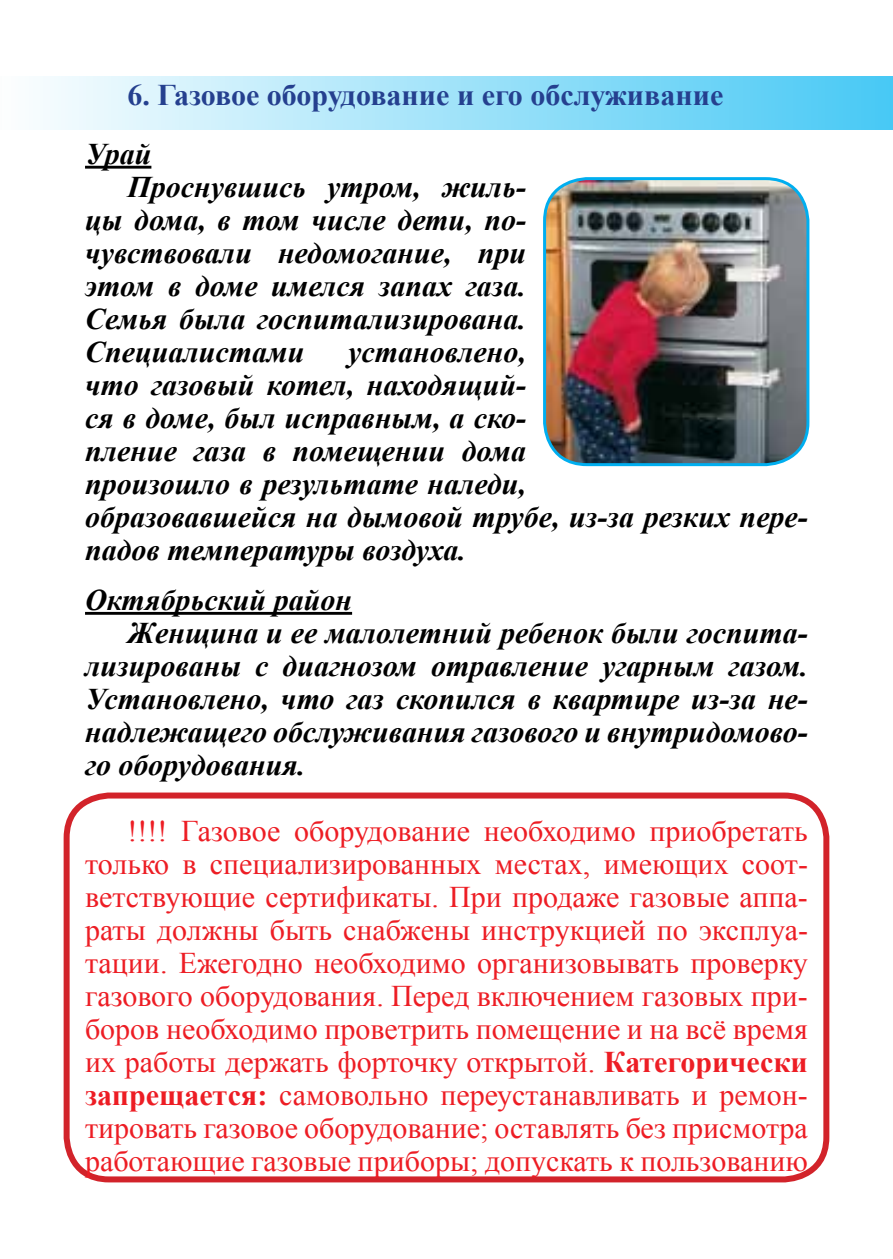
<style>
.page{position:relative;width:893px;height:1259px;background:#fff}
.page>*{position:absolute;margin:0;border:0;box-sizing:border-box;transform-origin:0 0}
.t1{font:italic 700 30px/33px "Times New Roman";color:#000}
.t2{font:30px/33px "Times New Roman";color:#ed1d24;text-align:justify}
.t3{font:700 30px "Times New Roman";letter-spacing:-.005em;color:#25408f}
.s1{font-weight:700}
</style>
<div class="page">
<div style="left:0;top:77px;width:893px;height:53px;background:linear-gradient(to right,#fdfefe,#47c9f5)"></div>
<div style="left:64px;top:792px;width:765px;height:390px;border:6px solid #d2232a;border-radius:43px"></div>
<hr style="left:85px;top:166px;width:66px;height:3px;background:#000">
<hr style="left:85px;top:612px;width:267px;height:3px;background:#000">
<img style="left:545px;top:179px;width:263px;height:285px">
<div style="left:543px;top:177px;width:266px;height:289px;border:3px solid #00aeef;border-radius:43px"></div>
<p class="t3" style="left:128px;top:75px;width:597px">6. Газовое оборудование и его обслуживание</p>
<p class="t1" style="left:85px;top:136px;width:68px">Урай</p>
<p class="t1" style="left:128px;top:169px;width:400px">Проснувшись утром, жиль-</p>
<p class="t1" style="left:85px;top:202px;width:443px">цы дома, в том числе дети, по-</p>
<p class="t1" style="left:85px;top:235px;width:442px">чувствовали недомогание, при</p>
<p class="t1" style="left:85px;top:268px;width:443px">этом в доме имелся запах газа.</p>
<p class="t1" style="left:85px;top:301px;width:443px">Семья была госпитализирована.</p>
<p class="t1" style="left:85px;top:334px;width:221px">Специалистами</p>
<p class="t1" style="left:85px;top:334px;width:724px;text-indent:263px">установлено,<br>что газовый котел, находящий-<br>ся в доме, был исправным, а ско-<br>пление газа в помещении дома<br>произошло в результате наледи,<br>образовавшейся на дымовой трубе, из-за резких пере&shy;падов температуры воздуха.</p>
<p class="t1" style="left:85px;top:582px;width:269px">Октябрьский район</p>
<p class="t1" style="left:128px;top:615px;width:682px">Женщина и ее малолетний ребенок были госпита-</p>
<p class="t1" style="left:85px;top:648px;width:724px">лизированы с диагнозом отравление угарным газом.</p>
<p class="t1" style="left:85px;top:681px;width:724px">Установлено, что газ скопился в квартире из-за не-</p>
<p class="t1" style="left:85px;top:714px;width:724px">надлежащего обслуживания газового и внутридомово-</p>
<p class="t1" style="left:85px;top:747px;width:222px">го оборудования.</p>
<p class="t2" style="left:85px;top:814px;width:724px;text-indent:43px">!!!! Газовое оборудование необходимо приобретать только в специализированных местах, имеющих соот&shy;ветствующие сертификаты. При продаже газовые аппа&shy;раты должны быть снабжены инструкцией по эксплуа&shy;тации. Ежегодно необходимо организовывать проверку газового оборудования. Перед включением газовых при&shy;боров необходимо проветрить помещение и на всё время их работы держать форточку открытой. <span class="s1">Категорически запрещается:</span> самовольно переустанавливать и ремон&shy;тировать газовое оборудование; оставлять без присмотра работающие газовые приборы; допускать к пользованию</p>
</div>
